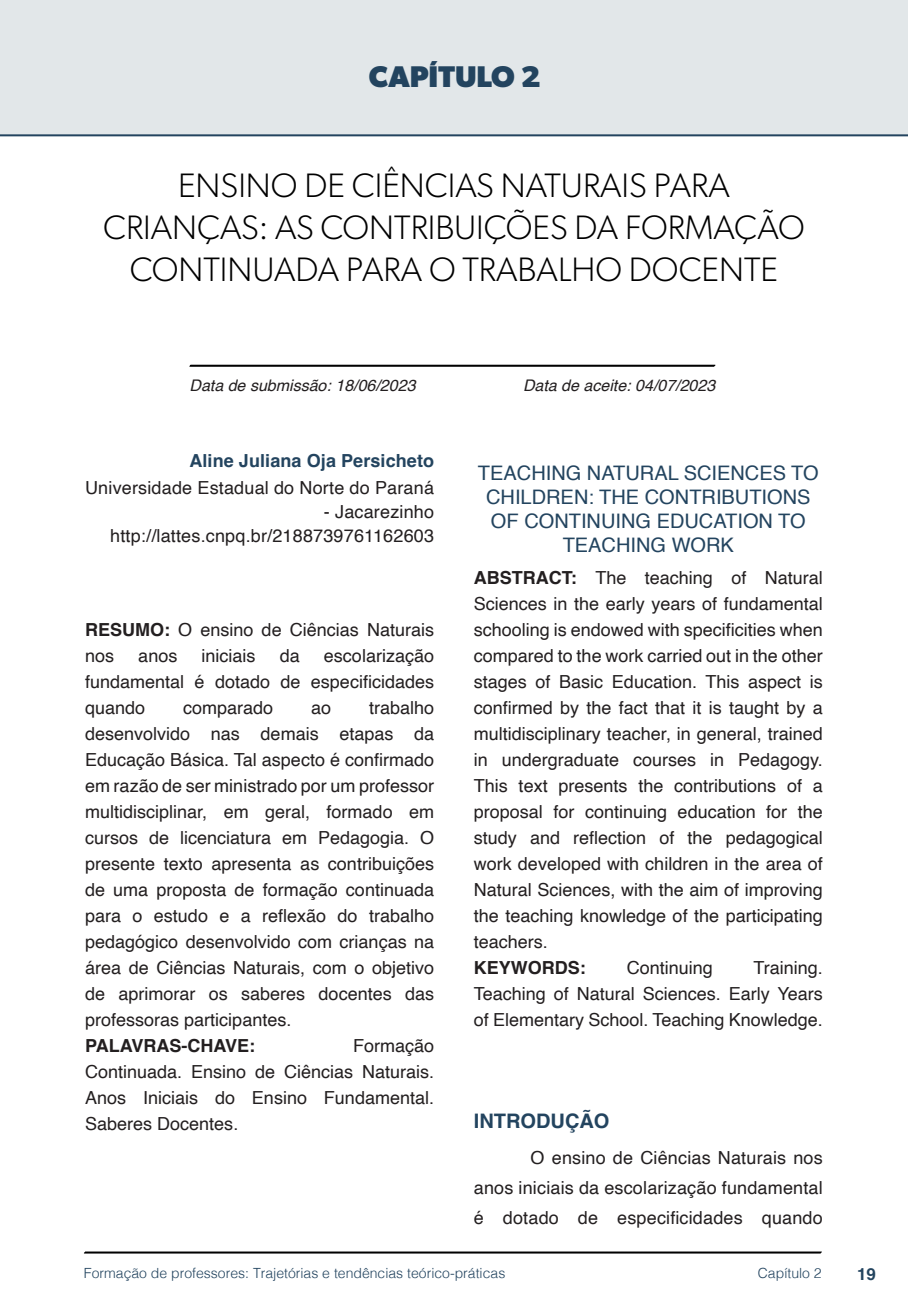
<style>
.page{position:relative;width:908px;height:1304px;background:#fff}
.page>*{position:absolute;margin:0;border:0;box-sizing:border-box;transform-origin:0 0}
.nome_artigos{font:300 34px/42px "Gibson";color:#000;text-align:center}
.capítulos{font:700 30px "Gibson";color:#23445f}
.título_Inglês{font:20px/24px "Helvetica";color:#23445f;text-align:center}
.TITULOS{font:700 20px "Helvetica";color:#23445f}
.Resumos_e_PC_TXT{font:18px/26px "Helvetica";color:#231f20;text-align:justify}
.txt{font:18px/30px "Helvetica";letter-spacing:.01em;color:#231f20;text-align:justify}
.info_autores{font:18px "Helvetica";letter-spacing:.01em;color:#231f20}
.nome_autores{font:700 18px "Helvetica";letter-spacing:.005em;color:#23445f}
.Resumos_e_PC_TXT-2{font:700 18px "Helvetica";color:#231f20}
.t1{font:700 16.8px "Helvetica";color:#23445f}
.data{font:italic 16px "Helvetica";color:#231f20}
.t2{font:300 14px "Helvetica";color:#23445f}
.s1{font-weight:700}
</style>
<div class="page">
<svg style="left:84px;top:1251px;width:737px;height:3px;background:#515151"></svg>
<div style="left:0;top:0;width:907px;height:136px;background:#e2e7e9"></div>
<div style="left:44px;top:72px;width:68px;height:61px;background:#e2e7e9"></div>
<svg style="left:189px;top:364px;width:526px;height:3px;background:#4f4f4f"></svg>
<p class="capítulos" style="left:369px;top:58px;width:173px">CAPÍTULO 2</p>
<p class="nome_artigos" style="left:103px;top:164px;width:703px">ENSINO DE CIÊNCIAS NATURAIS PARA<br>CRIANÇAS: AS CONTRIBUIÇÕES DA FORMAÇÃO<br>CONTINUADA PARA O TRABALHO DOCENTE</p>
<p class="data" style="left:189px;top:373px;width:227px">Data de submissão: 18/06/2023</p>
<p class="data" style="left:523px;top:373px;width:194px">Data de aceite: 04/07/2023</p>
<p class="nome_autores" style="left:189px;top:450px;width:246px">Aline Juliana Oja Persicheto</p>
<p class="info_autores" style="left:85px;top:474px;width:350px">Universidade Estadual do Norte do Paraná</p>
<p class="info_autores" style="left:323px;top:498px;width:112px">- Jacarezinho</p>
<p class="info_autores" style="left:110px;top:522px;width:325px">http://lattes.cnpq.br/2188739761162603</p>
<p class="Resumos_e_PC_TXT" style="left:85px;top:618px;width:350px"><span class="s1">RESUMO:</span> O ensino de Ciências Naturais nos</p>
<p class="Resumos_e_PC_TXT" style="left:138px;top:644px;width:41px">anos</p>
<p class="Resumos_e_PC_TXT" style="left:201px;top:644px;width:55px">iniciais</p>
<p class="Resumos_e_PC_TXT" style="left:279px;top:644px;width:22px">da</p>
<p class="Resumos_e_PC_TXT" style="left:85px;top:644px;width:350px;text-indent:239px">escolarização fundamental é dotado de especificidades quando</p>
<p class="Resumos_e_PC_TXT" style="left:85px;top:696px;width:350px;text-indent:284px">trabalho desenvolvido nas demais etapas da Educação Básica. Tal aspecto é confirmado em razão de ser ministrado por um professor multidisciplinar, em geral, formado em cursos de licenciatura em Pedagogia. O presente texto apresenta as contribuições de uma proposta de formação continuada para o estudo e a reflexão do trabalho pedagógico desenvolvido com crianças na área de Ciências Naturais, com o objetivo de aprimorar os saberes docentes das professoras participantes.</p>
<p class="Resumos_e_PC_TXT-2" style="left:85px;top:1035px;width:172px">PALAVRAS-CHAVE:</p>
<p class="Resumos_e_PC_TXT" style="left:183px;top:696px;width:92px">comparado</p>
<p class="Resumos_e_PC_TXT" style="left:311px;top:696px;width:22px">ao</p>
<p class="Resumos_e_PC_TXT" style="left:85px;top:1034px;width:350px;text-indent:268px">Formação Continuada. Ensino de Ciências Naturais.<br>Anos Iniciais do Ensino Fundamental.<br>Saberes Docentes.</p>
<p class="título_Inglês" style="left:477px;top:462px;width:342px">TEACHING NATURAL SCIENCES TO<br>CHILDREN: THE CONTRIBUTIONS<br>OF CONTINUING EDUCATION TO<br>TEACHING WORK</p>
<p class="Resumos_e_PC_TXT" style="left:473px;top:565px;width:350px"><span class="s1">ABSTRACT:</span> The teaching of Natural Sciences in the early years of fundamental schooling is endowed with specificities when compared to the work carried out in the other stages of Basic Education. This aspect is confirmed by the fact that it is taught by a multidisciplinary teacher, in general, trained in undergraduate courses in Pedagogy.<br>This text presents the contributions of a proposal for continuing education for the study and reflection of the pedagogical work developed with children in the area of Natural Sciences, with the aim of improving the teaching knowledge of the participating teachers.</p>
<p class="Resumos_e_PC_TXT-2" style="left:473px;top:956px;width:113px">KEYWORDS:</p>
<p class="Resumos_e_PC_TXT" style="left:626px;top:955px;width:88px">Continuing</p>
<p class="Resumos_e_PC_TXT" style="left:473px;top:955px;width:350px;text-indent:279px">Training.<br>Teaching of Natural Sciences. Early Years of Elementary School. Teaching Knowledge.</p>
<p class="TITULOS" style="left:473px;top:1109px;width:137px">INTRODUÇÃO</p>
<p class="txt" style="left:473px;top:1143px;width:350px;text-indent:57px">O ensino de Ciências Naturais nos anos iniciais da escolarização fundamental é dotado de especificidades quando</p>
<p class="t2" style="left:84px;top:1261px;width:422px">Formação de professores: Trajetórias e tendências teórico-práticas</p>
<p class="t2" style="left:757px;top:1261px;width:65px">Capítulo 2</p>
<p class="t1" style="left:856px;top:1264px;width:20px">19</p>
</div>
